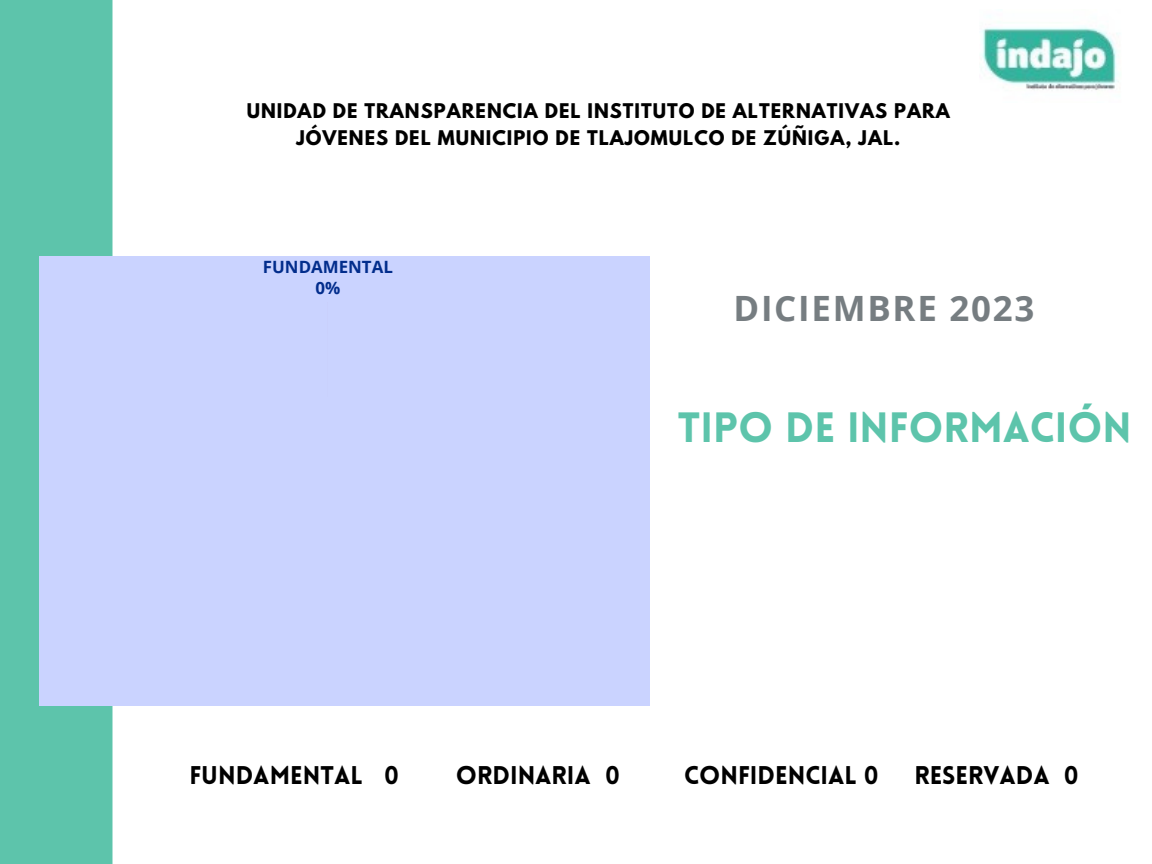
<style>
.page{position:relative;width:1152px;height:864px;background:#fff}
.page>*{position:absolute;margin:0;border:0;box-sizing:border-box;transform-origin:0 0}
.t1{font:900 41.4px "Lovelo";color:#5dc4ab}
.t2{font:700 34.8px "Open Sans";letter-spacing:.05em;color:#767d81}
.t3{font:900 25.05px "Lovelo";color:#000}
.t4{font:700 17.85px/27px "League Spartan";letter-spacing:.055em;color:#000;text-align:center}
.t5{font:700 16.95px "Open Sans";color:#022d8c}
</style>
<div class="page">
<div style="left:0;top:0;width:112px;height:864px;background:#5dc4ab"></div>
<div style="left:39px;top:256px;width:611px;height:450px;background:#cad3ff"></div>
<img style="left:981px;top:26px;width:139px;height:64px">
<p class="t4" style="left:247px;top:100px;width:705px">UNIDAD DE TRANSPARENCIA DEL INSTITUTO DE ALTERNATIVAS PARA<br>JÓVENES DEL MUNICIPIO DE TLAJOMULCO DE ZÚÑIGA, JAL.</p>
<p class="t5" style="left:263px;top:255px;width:132px">FUNDAMENTAL</p>
<p class="t5" style="left:315px;top:276px;width:26px">0%</p>
<p class="t2" style="left:733px;top:284px;width:302px">DICIEMBRE 2023</p>
<p class="t1" style="left:678px;top:411px;width:455px">TIPO DE INFORMACIÓN</p>
<p class="t3" style="left:189px;top:765px;width:211px">FUNDAMENTAL 0</p>
<p class="t3" style="left:456px;top:765px;width:166px">ORDINARIA 0</p>
<p class="t3" style="left:684px;top:765px;width:196px">CONFIDENCIAL 0</p>
<p class="t3" style="left:914px;top:765px;width:166px">RESERVADA 0</p>
</div>
